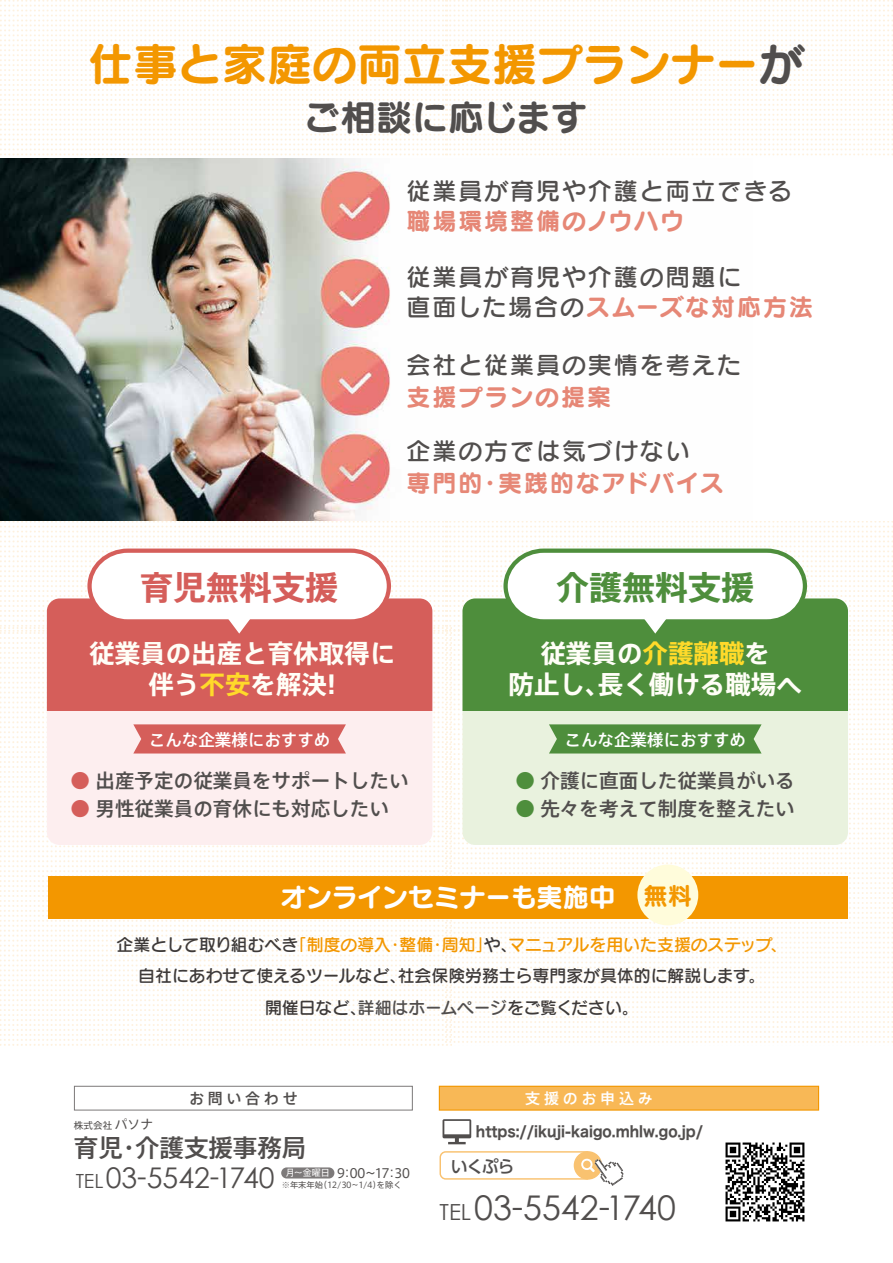
<style>
.page{position:relative;width:893px;height:1263px;background:#fff}
.page>*{position:absolute;margin:0;border:0;box-sizing:border-box;transform-origin:0 0}
.t1{font:45px "Seurat CID B";color:#f39700}
.t2{font:36px "Seurat CID B";color:#514e4d}
.t3{font:34.05px "Century Gothic";color:#514e4d}
.t4{font:700 33px "Axis Std";color:#d55e5a}
.t5{font:700 33px "Axis Std";color:#4e8e3c}
.t6{font:28.5px "Century Gothic";color:#514e4d}
.t7{font:26.25px "Seurat CID B";letter-spacing:-.02em;color:#fff}
.t8{font:700 25.5px/31.5px "Axis Std";color:#fffef7;text-align:center}
.t9{font:500 24.45px "Axis Std";color:#514e4d}
.t10{font:24.3px "Seurat CID B";color:#f39700}
.t11{font:24px "Seurat CID DB";letter-spacing:.08em;color:#514e4d}
.t12{font:24px "Seurat CID B";letter-spacing:.08em;color:#e68776}
.t13{font:500 19.5px "Axis Std";color:#514e4d}
.t14{font:500 16.95px "UD Shin Go Pr 6";color:#514e4d}
.t15{font:16.8px/31.5px "Seurat CID DB";color:#3e3a39;text-align:center}
.t16{font:500 16.5px "Axis Std";color:#fff}
.t17{font:500 15px "Axis Std";letter-spacing:.25em;color:#fff}
.t18{font:500 15px "Axis Std";letter-spacing:.25em;color:#514e4d}
.t19{font:14.85px "Hiragino Sans W7";color:#514e4d;scale:.9 1}
.t20{font:12.75px "Axis Std";color:#514e4d}
.t21{font:9.6px "Axis Std";color:#514e4d}
.t22{font:9px "Axis Std";color:#fff}
.t23{font:8.25px "Axis Std";color:#514e4d}
.s1{color:#514e4d}
.s2{font-family:"Seurat CID DB";color:#514e4d}
.s3{color:#ffda2a}
.s4{color:#d55e5a}
.s5{color:#4e8e3c}
.s6{color:#f39700}
.s7{font-size:12.75px}
.s8{font-size:19.5px}
.s9{font-size:22.2px}
</style>
<div class="page">
<img style="left:0;top:0;width:893px;height:629px">
<img style="left:0;top:628px;width:451px;height:418px">
<img style="left:446px;top:629px;width:447px;height:417px">
<div style="left:0;top:158px;width:893px;height:362px;background:#fff"></div>
<img style="left:0;top:158px;width:390px;height:362px">
<div style="left:47px;top:598px;width:385px;height:247px;background:#fdeeef;border-radius:13px"></div>
<div style="left:462px;top:598px;width:386px;height:247px;background:#e9f2de;border-radius:13px"></div>
<svg style="left:462px;top:546px;width:386px;height:165px"></svg>
<svg style="left:47px;top:546px;width:385px;height:165px"></svg>
<svg style="left:549px;top:724px;width:213px;height:29px;background:#569344"></svg>
<svg style="left:133px;top:724px;width:213px;height:29px;background:#d76561"></svg>
<div style="left:48px;top:876px;width:799px;height:43px;background:#f39700"></div>
<div style="left:637px;top:864px;width:61px;height:61px;background:#fffcdb;border-radius:50%"></div>
<div style="left:74px;top:1086px;width:339px;height:24px;border:1px solid #7d7a7a"></div>
<div style="left:439px;top:1086px;width:380px;height:24px;background:#f8b856"></div>
<div style="left:439px;top:1086px;width:380px;height:24px;border:1px solid #f39700"></div>
<svg style="left:442px;top:1119px;width:29px;height:25px"></svg>
<div style="left:281px;top:1167px;width:53px;height:11px;background:#7d7a7a;border-radius:6px"></div>
<svg style="left:439px;top:1151px;width:185px;height:35px"></svg>
<img style="left:725px;top:1142px;width:80px;height:80px">
<h1 class="t1" style="left:88px;top:33px;width:717px">仕事と家庭の両立支援プランナー<span class="s1">が</span></h1>
<h2 class="t2" style="left:304px;top:92px;width:285px">ご相談に応じます</h2>
<h3 class="t11" style="left:406px;top:175px;width:387px">従業員が育児や介護と両立できる</h3>
<h3 class="t12" style="left:406px;top:204px;width:279px">職場環境整備のノウハウ</h3>
<h3 class="t11" style="left:406px;top:261px;width:337px">従業員が育児や介護の問題に</h3>
<h3 class="t12" style="left:406px;top:290px;width:408px"><span class="s2">直面した場合の</span>スムーズな対応方法</h3>
<h3 class="t11" style="left:406px;top:349px;width:336px">会社と従業員の実情を考えた</h3>
<h3 class="t12" style="left:406px;top:380px;width:206px">支援プランの提案</h3>
<h3 class="t11" style="left:406px;top:436px;width:285px">企業の方では気づけない</h3>
<h3 class="t12" style="left:406px;top:466px;width:319px">専門的・実践的なアドバイス</h3>
<h3 class="t4" style="left:140px;top:562px;width:199px">育児無料支援</h3>
<h3 class="t5" style="left:556px;top:562px;width:199px">介護無料支援</h3>
<h3 class="t8" style="left:89px;top:636px;width:307px">従業員の出産と育休取得に伴う<span class="s3">不安</span>を解決!</h3>
<h3 class="t8" style="left:509px;top:636px;width:295px">従業員の<span class="s3">介護離職</span>を<br>防止し、長く働ける職場へ</h3>
<p class="t16" style="left:149px;top:727px;width:183px">こんな企業様におすすめ</p>
<p class="t16" style="left:564px;top:727px;width:183px">こんな企業様におすすめ</p>
<p class="t13" style="left:71px;top:765px;width:339px"><span class="s4">●</span> 出産予定の従業員をサポートしたい</p>
<p class="t13" style="left:71px;top:794px;width:320px"><span class="s4">●</span> 男性従業員の育休にも対応したい</p>
<p class="t13" style="left:516px;top:765px;width:281px"><span class="s5">●</span> 介護に直面した従業員がいる</p>
<p class="t13" style="left:516px;top:794px;width:281px"><span class="s5">●</span> 先々を考えて制度を整えたい</p>
<h3 class="t10" style="left:643px;top:878px;width:50px">無料</h3>
<h3 class="t7" style="left:280px;top:879px;width:337px">オンラインセミナーも実施中</h3>
<p class="t15" style="left:117px;top:928px;width:672px">企業として取り組むべき<span class="s6">「制度の導入・整備・周知」</span>や、<span class="s6">マニュアルを用いた支援のステップ、</span>自社にあわせて使えるツールなど、社会保険労務士ら専門家が具体的に解説します。<br>開催日など、<span class="s1">詳細はホームページ</span>をご覧ください。</p>
<p class="t18" style="left:189px;top:1087px;width:110px">お問い合わせ</p>
<p class="t21" style="left:74px;top:1118px;width:81px">株式会社 <span class="s7">パソナ</span></p>
<h3 class="t9" style="left:74px;top:1129px;width:234px">育児・介護支援事務局</h3>
<h3 class="t6" style="left:76px;top:1158px;width:200px"><span class="s8">TEL</span>03-5542-1740</h3>
<p class="t22" style="left:286px;top:1166px;width:46px">月～金曜日</p>
<p class="t20" style="left:337px;top:1163px;width:75px">9：00～17：30</p>
<p class="t23" style="left:282px;top:1179px;width:121px">※年末年始（12/30～1/4）を除く</p>
<p class="t17" style="left:525px;top:1087px;width:129px">支援のお申込み</p>
<p class="t19" style="left:476px;top:1120px;width:254px">https://ikuji-kaigo.mhlw.go.jp/</p>
<p class="t14" style="left:451px;top:1152px;width:65px">いくぷら</p>
<h3 class="t3" style="left:440px;top:1184px;width:238px"><span class="s9">TEL</span>03-5542-1740</h3>
</div>
